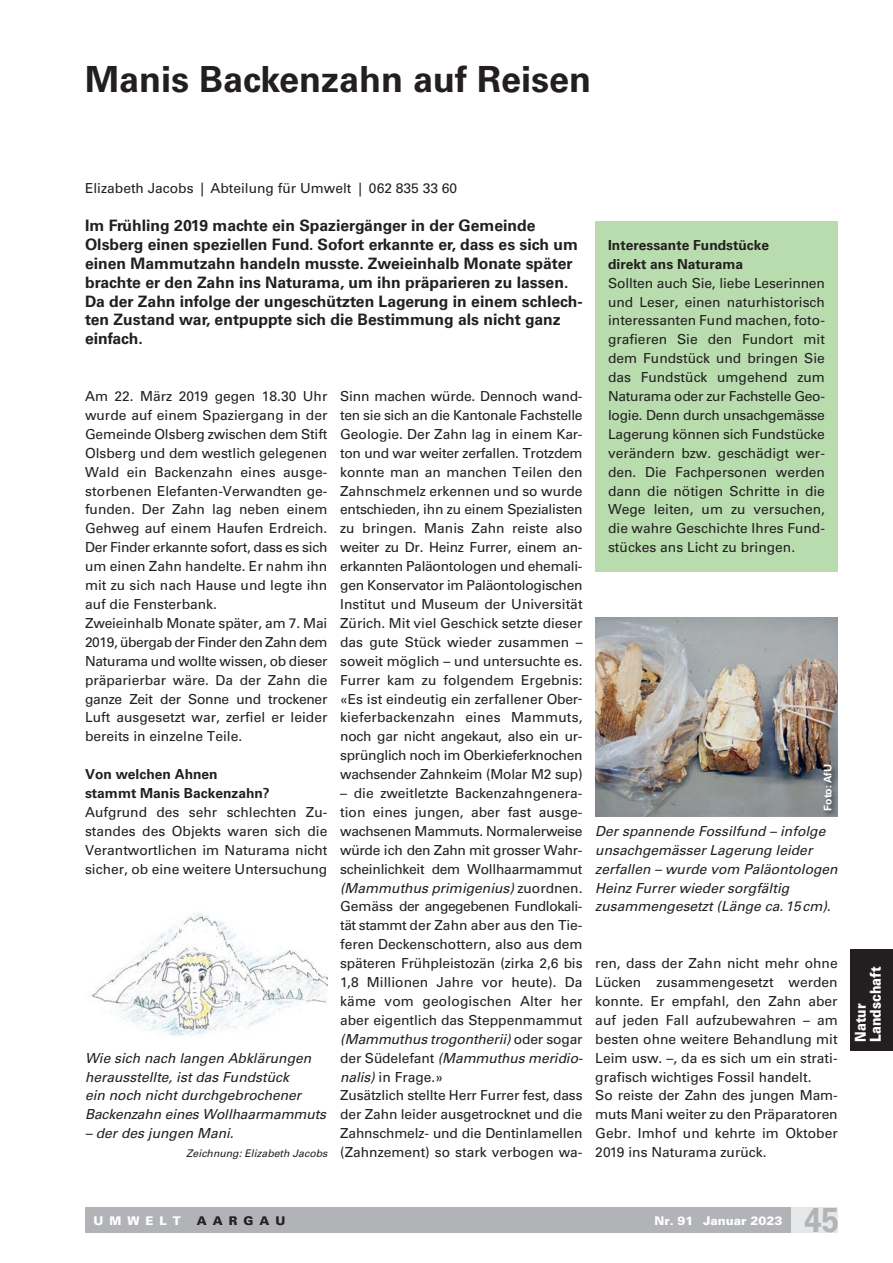
<style>
.page{position:relative;width:893px;height:1263px;background:#fff}
.page>*{position:absolute;margin:0;border:0;box-sizing:border-box;transform-origin:0 0}
.t1{font:700 36px "Univers LT Std";color:#231f20}
.t2{font:700 34.5px "Univers LT Std";color:#b2b3b7;scale:.9 1}
.t3{font:700 15.75px/18.9px "Univers LT Std";color:#231f20}
.t4{font:900 15px/15px "Univers LT Std";color:#fff;scale:.85 1}
.t5{font:13.8px/18.9px "Univers LT Std";color:#231f20}
.t6{font:italic 13.8px/18.9px "Univers LT Std";color:#231f20}
.t7{font:700 13.8px/18.9px "Univers LT Std";color:#231f20}
.t8{font:900 12px "Univers LT Std";color:#fff}
.t9{font:900 12px "Univers LT Std";letter-spacing:.5em;color:#231f20}
.t10{font:italic 10.5px "Univers LT Std";color:#231f20}
.t11{font:700 10.5px "Univers LT Std";color:#fff}
.s1{font-style:italic}
</style>
<div class="page">
<div style="left:85px;top:1207px;width:706px;height:26px;background:#b2b3b7"></div>
<div style="left:791px;top:1207px;width:47px;height:26px;background:#e6e7e9"></div>
<div style="left:850px;top:949px;width:43px;height:101px;background:#231f20"></div>
<img style="left:595px;top:618px;width:243px;height:199px">
<div style="left:595px;top:221px;width:243px;height:350px;background:#b8dcae"></div>
<div style="left:822px;top:764px;width:16px;height:53px;background:#231f20;opacity:.75"></div>
<img style="left:91px;top:913px;width:236px;height:124px">
<h1 class="t1" style="left:85px;top:58px;width:508px">Manis Backenzahn auf Reisen</h1>
<p class="t5" style="left:85px;top:179px;width:374px">Elizabeth Jacobs | Abteilung für Umwelt | 062 835 33 60</p>
<p class="t3" style="left:85px;top:216px;width:499px">Im Frühling 2019 machte ein Spaziergänger in der Gemeinde Olsberg einen speziellen Fund. Sofort erkannte er, dass es sich um einen Mammutzahn handeln musste. Zweieinhalb Monate später brachte er den Zahn ins Naturama, um ihn präparieren zu lassen.<br>Da der Zahn infolge der ungeschützten Lagerung in einem schlech&shy;ten Zustand war, entpuppte sich die Bestimmung als nicht ganz einfach.</p>
<p class="t5" style="left:85px;top:387px;width:244px">Am 22. März 2019 gegen 18.30 Uhr wurde auf einem Spaziergang in der Gemeinde Olsberg zwischen dem Stift Olsberg und dem westlich gelegenen Wald ein Backenzahn eines ausge&shy;storbenen Elefanten-Verwandten ge&shy;funden. Der Zahn lag neben einem Gehweg auf einem Haufen Erdreich.<br>Der Finder erkannte sofort, dass es sich um einen Zahn handelte. Er nahm ihn mit zu sich nach Hause und legte ihn auf die Fensterbank.<br>Zweieinhalb Monate später, am 7. Mai 2019, übergab der Finder den Zahn dem Naturama und wollte wissen, ob dieser präparierbar wäre. Da der Zahn die ganze Zeit der Sonne und trockener Luft ausgesetzt war, zerfiel er leider bereits in einzelne Teile.</p>
<p class="t7" style="left:85px;top:765px;width:186px">Von welchen Ahnen stammt Manis Backenzahn?</p>
<p class="t5" style="left:85px;top:803px;width:244px;text-align:justify">Aufgrund des sehr schlechten Zu&shy;standes des Objekts waren sich die Verantwortlichen im Naturama nicht sicher, ob eine weitere Untersuchung</p>
<p class="t6" style="left:85px;top:1048px;width:243px">Wie sich nach langen Abklärungen herausstellte, ist das Fundstück<br>ein noch nicht durchgebrochener Backenzahn eines Wollhaarmammuts</p>
<p class="t6" style="left:85px;top:1124px;width:150px">– der des jungen Mani.</p>
<p class="t10" style="left:186px;top:1147px;width:143px">Zeichnung: Elizabeth Jacobs</p>
<p class="t5" style="left:340px;top:387px;width:244px;text-align:justify">Sinn machen würde. Dennoch wand&shy;ten sie sich an die Kantonale Fachstelle Geologie. Der Zahn lag in einem Kar&shy;ton und war weiter zerfallen. Trotzdem konnte man an manchen Teilen den Zahnschmelz erkennen und so wurde entschieden, ihn zu einem Spezialisten zu bringen. Manis Zahn reiste also weiter zu Dr. Heinz Furrer, einem an&shy;erkannten Paläontologen und ehemali&shy;gen Konservator im Paläontologischen Institut und Museum der Universität Zürich. Mit viel Geschick setzte dieser das gute Stück wieder zusammen – soweit möglich – und untersuchte es.<br>Furrer kam zu folgendem Ergebnis: «Es ist eindeutig ein zerfallener Ober&shy;kieferbackenzahn eines Mammuts, noch gar nicht angekaut, also ein ur&shy;sprünglich noch im Oberkieferknochen wachsender Zahnkeim (Molar M2 sup)</p>
<p class="t5" style="left:340px;top:784px;width:244px">– die zweitletzte Backenzahngenera&shy;tion eines jungen, aber fast ausge&shy;wachsenen Mammuts. Normalerweise würde ich den Zahn mit grosser Wahr&shy;scheinlichkeit dem Wollhaarmammut <span class="s1">(Mammuthus primigenius)</span> zuordnen.<br>Gemäss der angegebenen Fundlokali&shy;tät stammt der Zahn aber aus den Tie&shy;feren Deckenschottern, also aus dem späteren Frühpleistozän (zirka 2,6 bis 1,8 Millionen Jahre vor heute). Da käme vom geologischen Alter her aber eigentlich das Steppenmammut <span class="s1">(Mammuthus trogontherii)</span> oder sogar der Südelefant <span class="s1">(Mammuthus meridio&shy;nalis)</span> in Frage.»<br>Zusätzlich stellte Herr Furrer fest, dass der Zahn leider ausgetrocknet und die Zahnschmelz- und die Dentinlamellen (Zahnzement) so stark verbogen wa-</p>
<p class="t7" style="left:608px;top:236px;width:163px">Interessante Fundstücke direkt ans Naturama</p>
<p class="t5" style="left:608px;top:273px;width:218px;text-align:justify">Sollten auch Sie, liebe Leserinnen und Leser, einen naturhistorisch interessanten Fund machen, foto&shy;grafieren Sie den Fundort mit dem Fundstück und bringen Sie das Fundstück umgehend zum Naturama oder zur Fachstelle Geo&shy;logie. Denn durch unsachgemässe Lagerung können sich Fundstücke verändern bzw. geschädigt wer&shy;den. Die Fachpersonen werden dann die nötigen Schritte in die Wege leiten, um zu versuchen, die wahre Geschichte Ihres Fund&shy;stückes ans Licht zu bringen.</p>
<p class="t11" style="left:821px;top:810px;width:48px;rotate:-90deg">Foto: AfU</p>
<p class="t6" style="left:595px;top:822px;width:244px">Der spannende Fossilfund – infolge unsachgemässer Lagerung leider zerfallen – wurde vom Paläontologen Heinz Furrer wieder sorgfältig zusammengesetzt (Länge ca. 15cm).</p>
<p class="t5" style="left:595px;top:954px;width:244px">ren, dass der Zahn nicht mehr ohne Lücken zusammengesetzt werden konnte. Er empfahl, den Zahn aber auf jeden Fall aufzubewahren – am besten ohne weitere Behandlung mit Leim usw. –, da es sich um ein strati&shy;grafisch wichtiges Fossil handelt.<br>So reiste der Zahn des jungen Mam&shy;muts Mani weiter zu den Präparatoren Gebr. Imhof und kehrte im Oktober 2019 ins Naturama zurück.</p>
<p class="t4" style="left:853px;top:1042px;width:90px;rotate:-90deg">Natur<br>Landschaft</p>
<p class="t8" style="left:94px;top:1213px;width:89px">UMWELT</p>
<p class="t9" style="left:197px;top:1213px;width:90px">AARGAU</p>
<p class="t8" style="left:654px;top:1213px;width:130px">Nr. 91 Januar 2023</p>
<h2 class="t2" style="left:804px;top:1200px;width:40px">45</h2>
</div>
